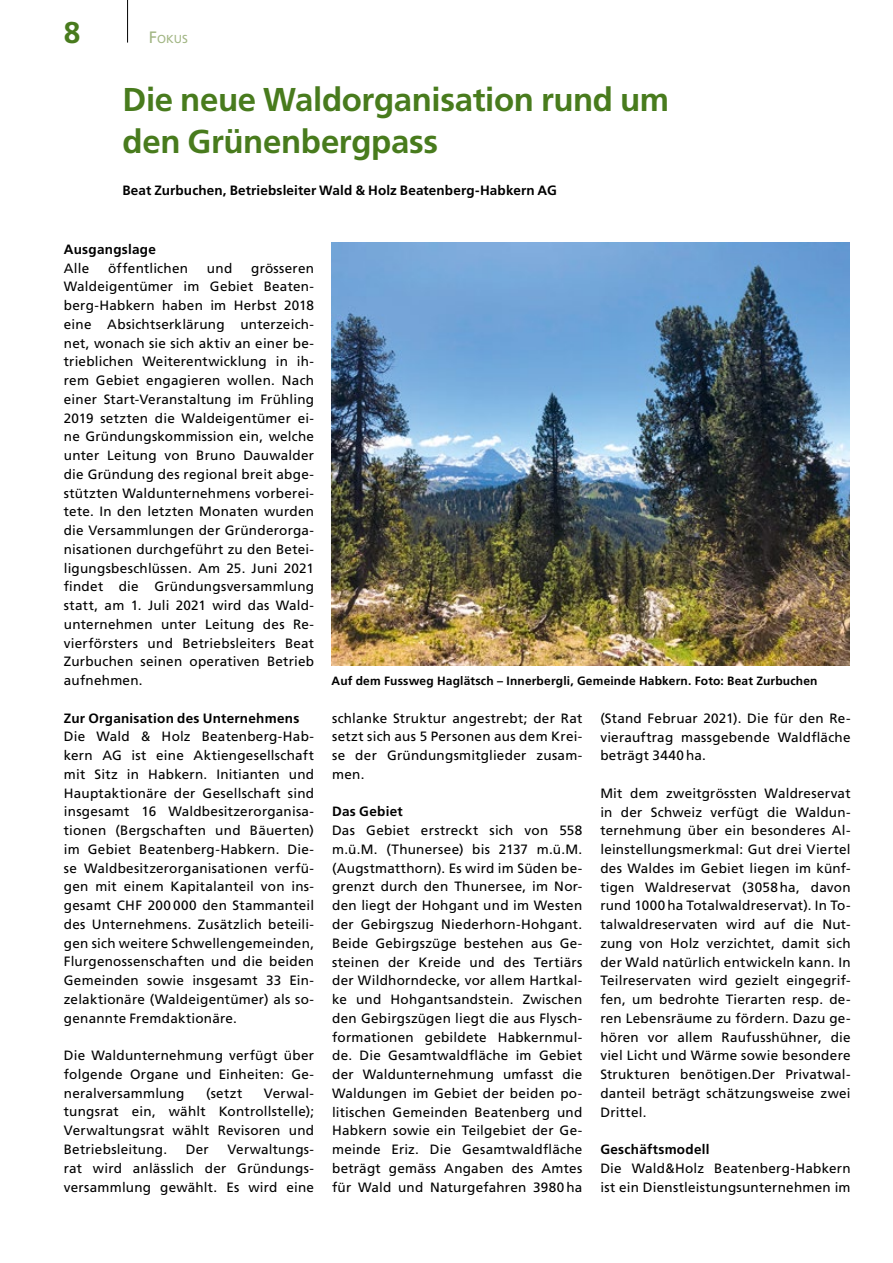
<style>
.page{position:relative;width:893px;height:1263px;background:#fff}
.page>*{position:absolute;margin:0;border:0;box-sizing:border-box;transform-origin:0 0}
.t1{font:700 33px/42px "Frutiger";letter-spacing:-.01em;color:#487b1d}
.t2{font:700 30px "Frutiger";color:#487b1d}
.t3{font:13.5px/18.8px "Frutiger";letter-spacing:.02em;color:#000;text-align:justify}
.t4{font:700 13.5px "Frutiger";letter-spacing:.015em;color:#000}
.t5{font:700 12px "Frutiger";letter-spacing:.015em;color:#000}
.t6{font:11.55px "Frutiger";color:#a2b684}
.s1{font-size:16.5px}
</style>
<div class="page">
<hr style="left:127px;top:0;width:1px;height:43px;background:#000">
<img style="left:332px;top:242px;width:518px;height:423px">
<h2 class="t2" style="left:64px;top:14px;width:18px">8</h2>
<p class="t6" style="left:149px;top:32px;width:41px"><span class="s1">F</span>OKUS</p>
<h1 class="t1" style="left:122px;top:78px;width:548px">Die neue Waldorganisation rund um den Grünenbergpass</h1>
<p class="t4" style="left:122px;top:182px;width:436px">Beat Zurbuchen, Betriebsleiter Wald &amp; Holz Beatenberg-Habkern AG</p>
<p class="t4" style="left:64px;top:241px;width:94px">Ausgangslage</p>
<p class="t3" style="left:64px;top:258px;width:27px">Alle</p>
<p class="t3" style="left:108px;top:258px;width:81px">öffentlichen</p>
<p class="t3" style="left:207px;top:258px;width:27px">und</p>
<p class="t3" style="left:64px;top:258px;width:252px;text-indent:187px">grösseren Waldeigentümer im Gebiet Beaten&shy;berg-Habkern haben im Herbst 2018 eine Absichtserklärung unterzeich&shy;net, wonach sie sich aktiv an einer be&shy;trieblichen Weiterentwicklung in ih&shy;rem Gebiet engagieren wollen. Nach einer Start-Veranstaltung im Frühling 2019 setzten die Waldeigentümer ei&shy;ne Gründungskommission ein, welche unter Leitung von Bruno Dauwalder die Gründung des regional breit abge&shy;stützten Waldunternehmens vorberei&shy;tete. In den letzten Monaten wurden die Versammlungen der Gründerorga&shy;nisationen durchgeführt zu den Betei&shy;ligungsbeschlüssen. Am 25. Juni 2021 findet die Gründungsversammlung statt, am 1. Juli 2021 wird das Wald&shy;unternehmen unter Leitung des Re&shy;vierförsters und Betriebsleiters Beat Zurbuchen seinen operativen Betrieb aufnehmen.</p>
<p class="t4" style="left:64px;top:710px;width:237px">Zur Organisation des Unternehmens</p>
<p class="t3" style="left:64px;top:727px;width:252px">Die Wald &amp; Holz Beatenberg-Hab&shy;kern AG ist eine Aktiengesellschaft mit Sitz in Habkern. Initianten und Hauptaktionäre der Gesellschaft sind insgesamt 16 Waldbesitzerorganisa&shy;tionen (Bergschaften und Bäuerten) im Gebiet Beatenberg-Habkern. Die&shy;se Waldbesitzerorganisationen verfü&shy;gen mit einem Kapitalanteil von ins&shy;gesamt CHF 200 000 den Stammanteil des Unternehmens. Zusätzlich beteili&shy;gen sich weitere Schwellengemeinden, Flurgenossenschaften und die beiden Gemeinden sowie insgesamt 33 Ein&shy;zelaktionäre (Waldeigentümer) als so&shy;genannte Fremdaktionäre.</p>
<p class="t3" style="left:64px;top:1046px;width:252px">Die Waldunternehmung verfügt über folgende Organe und Einheiten: Ge&shy;neralversammlung</p>
<p class="t3" style="left:206px;top:1083px;width:38px">(setzt</p>
<p class="t3" style="left:64px;top:1083px;width:252px;text-indent:200px">Verwal&shy;tungsrat ein, wählt Kontrollstelle); Verwaltungsrat wählt Revisoren und Betriebsleitung.</p>
<p class="t3" style="left:64px;top:1140px;width:252px;text-indent:164px">Verwaltungs&shy;rat wird anlässlich der Gründungs&shy;versammlung gewählt. Es wird eine</p>
<p class="t3" style="left:186px;top:1140px;width:25px">Der</p>
<p class="t5" style="left:332px;top:674px;width:487px">Auf dem Fussweg Haglätsch – Innerbergli, Gemeinde Habkern. Foto: Beat Zurbuchen</p>
<p class="t3" style="left:332px;top:708px;width:252px">schlanke Struktur angestrebt; der Rat setzt sich aus 5 Personen aus dem Krei&shy;se der Gründungsmitglieder zusam&shy;men.</p>
<p class="t4" style="left:332px;top:804px;width:72px">Das Gebiet</p>
<p class="t3" style="left:332px;top:821px;width:252px">Das Gebiet erstreckt sich von 558 m.ü.M. (Thunersee) bis 2137 m.ü.M. (Augstmatthorn). Es wird im Süden be&shy;grenzt durch den Thunersee, im Nor&shy;den liegt der Hohgant und im Westen der Gebirgszug Niederhorn-Hohgant.<br>Beide Gebirgszüge bestehen aus Ge&shy;steinen der Kreide und des Tertiärs der Wildhorndecke, vor allem Hartkal&shy;ke und Hohgantsandstein. Zwischen den Gebirgszügen liegt die aus Flysch&shy;formationen gebildete Habkernmul&shy;de. Die Gesamtwaldfläche im Gebiet der Waldunternehmung umfasst die Waldungen im Gebiet der beiden po&shy;litischen Gemeinden Beatenberg und Habkern sowie ein Teilgebiet der Ge&shy;meinde Eriz. Die Gesamtwaldfläche beträgt gemäss Angaben des Amtes für Wald und Naturgefahren 3980ha</p>
<p class="t3" style="left:600px;top:708px;width:252px">(Stand Februar 2021). Die für den Re&shy;vierauftrag massgebende Waldfläche beträgt 3440ha.</p>
<p class="t3" style="left:600px;top:783px;width:252px">Mit dem zweitgrössten Waldreservat in der Schweiz verfügt die Waldun&shy;ternehmung über ein besonderes Al&shy;leinstellungsmerkmal: Gut drei Viertel des Waldes im Gebiet liegen im künf&shy;tigen Waldreservat (3058ha, davon rund 1000ha Totalwaldreservat). In To&shy;talwaldreservaten wird auf die Nut&shy;zung von Holz verzichtet, damit sich der Wald natürlich entwickeln kann. In Teilreservaten wird gezielt eingegrif&shy;fen, um bedrohte Tierarten resp. de&shy;ren Lebensräume zu fördern. Dazu ge&shy;hören vor allem Raufusshühner, die viel Licht und Wärme sowie besondere Strukturen benötigen.Der Privatwal&shy;danteil beträgt schätzungsweise zwei Drittel.</p>
<p class="t4" style="left:600px;top:1141px;width:111px">Geschäftsmodell</p>
<p class="t3" style="left:600px;top:1159px;width:252px">Die Wald&amp;Holz Beatenberg-Habkern ist ein Dienstleistungsunternehmen im</p>
</div>
